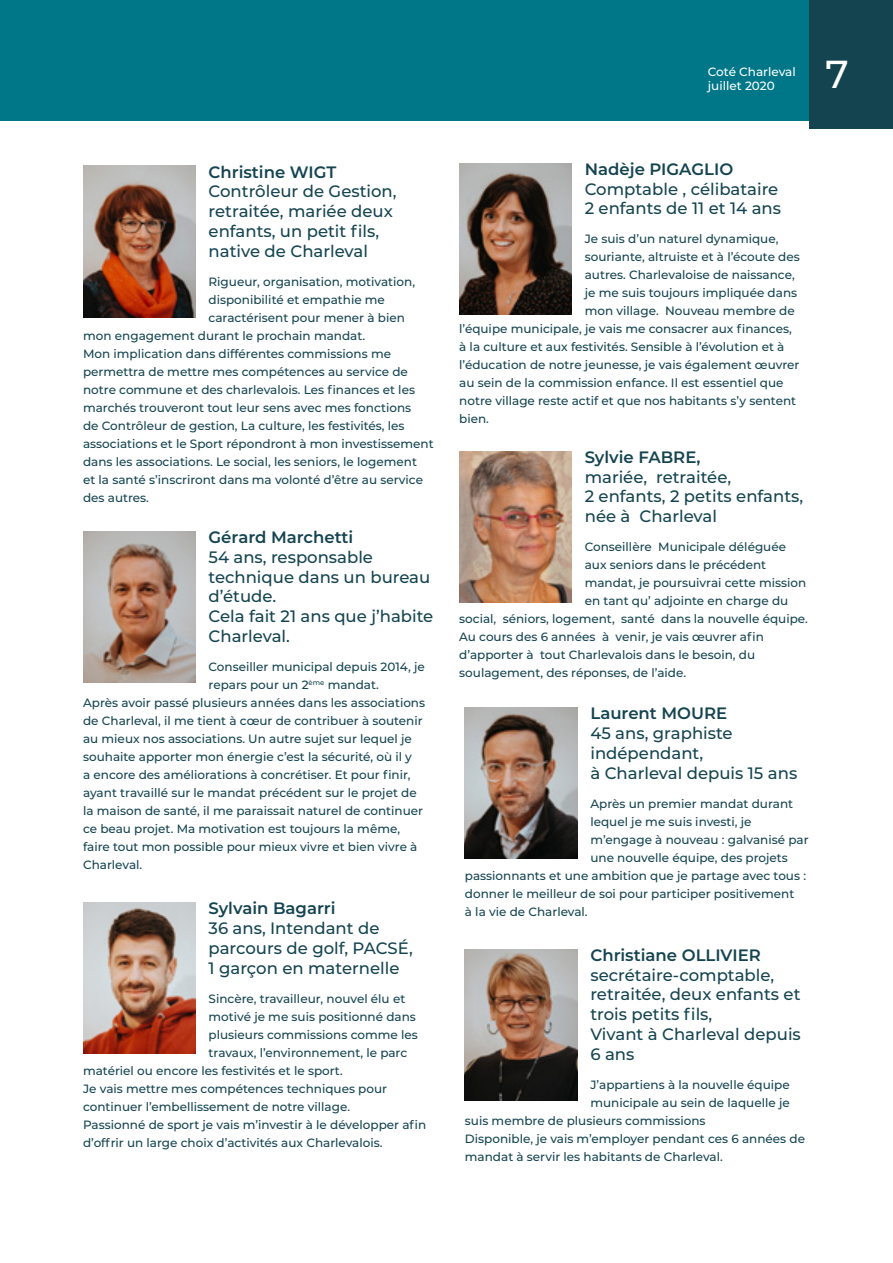
<style>
.page{position:relative;width:893px;height:1263px;background:#fff}
.page>*{position:absolute;margin:0;border:0;box-sizing:border-box;transform-origin:0 0}
.t1{font:500 39px "Montserrat";color:#fff}
.t2{font:500 16.5px/19.8px "Montserrat";color:#144450}
.t3{font:500 12px/18px "Montserrat";color:#144450}
.t4{font:500 12px "Montserrat";color:#fff}
.s1{font-weight:600}
</style>
<div class="page">
<div style="left:0;top:0;width:893px;height:120px;background:#007789"></div>
<div style="left:809px;top:0;width:84px;height:129px;background:#144450"></div>
<img style="left:83px;top:166px;width:113px;height:151px">
<img style="left:459px;top:163px;width:113px;height:151px">
<img style="left:83px;top:902px;width:113px;height:152px">
<img style="left:459px;top:451px;width:113px;height:151px">
<img style="left:465px;top:949px;width:113px;height:151px">
<img style="left:83px;top:531px;width:113px;height:151px">
<img style="left:465px;top:708px;width:113px;height:151px">
<p class="t4" style="left:708px;top:63px;width:89px">Coté Charleval</p>
<p class="t4" style="left:708px;top:78px;width:68px">juillet 2020</p>
<p class="t1" style="left:825px;top:47px;width:25px">7</p>
<p class="t2" style="left:209px;top:161px;width:190px"><span class="s1">Christine WIGT<br></span>Contrôleur de Gestion, retraitée, mariée deux enfants, un petit fils, native de Charleval</p>
<p class="t3" style="left:209px;top:272px;width:208px">Rigueur, organisation, motivation,</p>
<p class="t3" style="left:209px;top:290px;width:178px">disponibilité et empathie me</p>
<p class="t3" style="left:209px;top:308px;width:198px">caractérisent pour mener à bien</p>
<p class="t3" style="left:83px;top:326px;width:284px">mon engagement durant le prochain mandat.</p>
<p class="t3" style="left:83px;top:344px;width:352px">Mon implication dans différentes commissions me permettra de mettre mes compétences au service de notre commune et des charlevalois. Les finances et les marchés trouveront tout leur sens avec mes fonctions<br>de Contrôleur de gestion, La culture, les festivités, les associations et le Sport répondront à mon investissement dans les associations. Le social, les seniors, le logement<br>et la santé s’inscriront dans ma volonté d’être au service des autres.</p>
<p class="t2" style="left:209px;top:526px;width:223px"><span class="s1">Gérard Marchetti<br></span>54 ans, responsable technique dans un bureau d’étude.</p>
<p class="t2" style="left:209px;top:606px;width:226px">Cela fait 21 ans que j’habite<br>Charleval.</p>
<p class="t3" style="left:209px;top:657px;width:218px">Conseiller municipal depuis 2014, je repars pour un 2<sup>ème</sup> mandat.</p>
<p class="t3" style="left:83px;top:693px;width:344px">Après avoir passé plusieurs années dans les associations de Charleval, il me tient à cœur de contribuer à soutenir au mieux nos associations. Un autre sujet sur lequel je souhaite apporter mon énergie c’est la sécurité, où il y<br>a encore des améliorations à concrétiser. Et pour finir, ayant travaillé sur le mandat précédent sur le projet de la maison de santé, il me paraissait naturel de continuer ce beau projet. Ma motivation est toujours la même, faire tout mon possible pour mieux vivre et bien vivre à Charleval.</p>
<p class="t2" style="left:209px;top:898px;width:206px"><span class="s1">Sylvain Bagarri<br></span>36 ans, Intendant de parcours de golf, PACSÉ,<br>1 garçon en maternelle</p>
<p class="t3" style="left:209px;top:989px;width:198px">Sincère, travailleur, nouvel élu et</p>
<p class="t3" style="left:209px;top:1007px;width:209px">motivé je me suis positionné dans</p>
<p class="t3" style="left:209px;top:1025px;width:211px">plusieurs commissions comme les</p>
<p class="t3" style="left:209px;top:1043px;width:200px">travaux, l’environnement, le parc</p>
<p class="t3" style="left:83px;top:1061px;width:261px">matériel ou encore les festivités et le sport.</p>
<p class="t3" style="left:83px;top:1079px;width:306px">Je vais mettre mes compétences techniques pour continuer l’embellissement de notre village.</p>
<p class="t3" style="left:83px;top:1115px;width:345px">Passionné de sport je vais m’investir à le développer afin d’offrir un large choix d’activités aux Charlevalois.</p>
<p class="t2" style="left:585px;top:158px;width:198px"><span class="s1">Nadèje PIGAGLIO<br></span>Comptable , célibataire<br>2 enfants de 11 et 14 ans</p>
<p class="t3" style="left:585px;top:229px;width:195px">Je suis d’un naturel dynamique,</p>
<p class="t3" style="left:585px;top:247px;width:217px">souriante, altruiste et à l’écoute des</p>
<p class="t3" style="left:585px;top:265px;width:212px">autres. Charlevaloise de naissance,</p>
<p class="t3" style="left:585px;top:283px;width:214px">je me suis toujours impliquée dans</p>
<p class="t3" style="left:585px;top:301px;width:212px">mon village. Nouveau membre de</p>
<p class="t3" style="left:459px;top:319px;width:334px">l’équipe municipale, je vais me consacrer aux finances,</p>
<p class="t3" style="left:459px;top:337px;width:327px">à la culture et aux festivités. Sensible à l’évolution et à</p>
<p class="t3" style="left:459px;top:355px;width:342px">l’éducation de notre jeunesse, je vais également œuvrer</p>
<p class="t3" style="left:459px;top:373px;width:326px">au sein de la commission enfance. Il est essentiel que</p>
<p class="t3" style="left:459px;top:391px;width:338px">notre village reste actif et que nos habitants s’y sentent</p>
<p class="t3" style="left:459px;top:409px;width:31px">bien.</p>
<p class="t2" style="left:585px;top:446px;width:220px"><span class="s1">Sylvie FABRE,<br></span>mariée, retraitée,<br>2 enfants, 2 petits enfants, née à Charleval</p>
<p class="t3" style="left:585px;top:537px;width:203px">Conseillère Municipale déléguée</p>
<p class="t3" style="left:585px;top:555px;width:183px">aux seniors dans le précédent</p>
<p class="t3" style="left:585px;top:573px;width:223px">mandat, je poursuivrai cette mission</p>
<p class="t3" style="left:585px;top:591px;width:205px">en tant qu’ adjointe en charge du</p>
<p class="t3" style="left:459px;top:609px;width:350px">social, séniors, logement, santé dans la nouvelle équipe.</p>
<p class="t3" style="left:459px;top:627px;width:306px">Au cours des 6 années à venir, je vais œuvrer afin d’apporter à tout Charlevalois dans le besoin, du soulagement, des réponses, de l’aide.</p>
<p class="t2" style="left:590px;top:703px;width:144px"><span class="s1">Laurent MOURE<br></span>45 ans, graphiste indépendant,</p>
<p class="t2" style="left:590px;top:762px;width:208px">à Charleval depuis 15 ans</p>
<p class="t3" style="left:590px;top:794px;width:204px">Après un premier mandat durant</p>
<p class="t3" style="left:590px;top:812px;width:163px">lequel je me suis investi, je</p>
<p class="t3" style="left:590px;top:830px;width:220px">m’engage à nouveau : galvanisé par</p>
<p class="t3" style="left:590px;top:848px;width:199px">une nouvelle équipe, des projets</p>
<p class="t3" style="left:465px;top:866px;width:343px">passionnants et une ambition que je partage avec tous :</p>
<p class="t3" style="left:465px;top:884px;width:331px">donner le meilleur de soi pour participer positivement</p>
<p class="t3" style="left:465px;top:902px;width:124px">à la vie de Charleval.</p>
<p class="t2" style="left:590px;top:944px;width:212px"><span class="s1">Christiane OLLIVIER </span>secrétaire-comptable, retraitée, deux enfants et trois petits fils,</p>
<p class="t2" style="left:590px;top:1023px;width:212px">Vivant à Charleval depuis<br>6 ans</p>
<p class="t3" style="left:590px;top:1075px;width:201px">J’appartiens à la nouvelle équipe</p>
<p class="t3" style="left:590px;top:1093px;width:201px">municipale au sein de laquelle je</p>
<p class="t3" style="left:465px;top:1111px;width:242px">suis membre de plusieurs commissions</p>
<p class="t3" style="left:465px;top:1129px;width:342px">Disponible, je vais m’employer pendant ces 6 années de mandat à servir les habitants de Charleval.</p>
</div>
